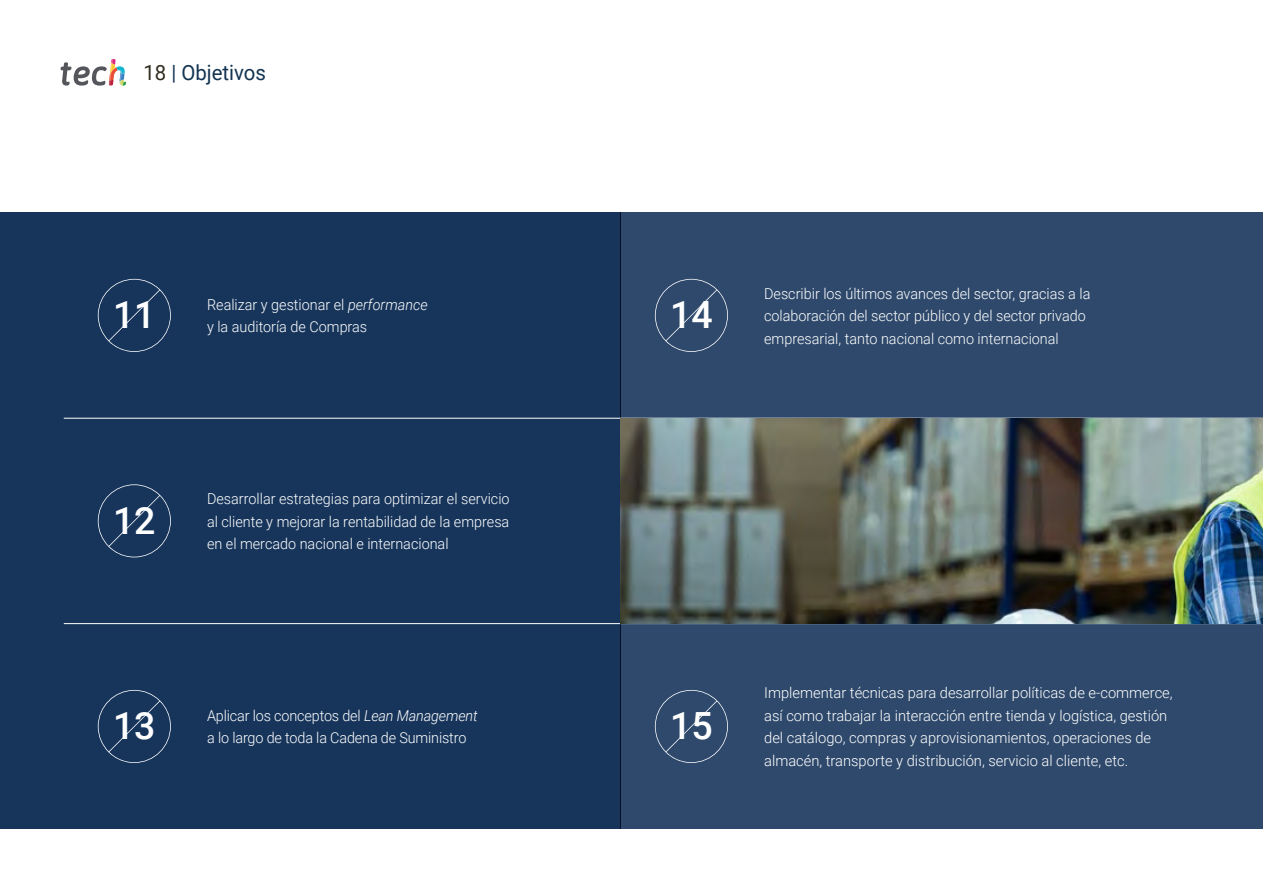
<style>
.page{position:relative;width:1263px;height:893px;background:#fff}
.page>*{position:absolute;margin:0;border:0;box-sizing:border-box;transform-origin:0 0}
.t1{font:500 37.5px "Roboto";color:#fff}
.t2{font:21px "Roboto";color:#123352}
.t3{font:300 15px/22.5px "Roboto";color:#fff;scale:.96 1}
.t4{font:300 15px/22.5px "Roboto";color:#fff}
.s1{color:#312e20}
.s2{font-style:italic}
</style>
<div class="page">
<div style="left:0;top:213px;width:621px;height:616px;background:#17355b"></div>
<div style="left:621px;top:213px;width:642px;height:616px;background:#2e496b"></div>
<svg style="left:98px;top:279px;width:73px;height:73px"></svg>
<svg style="left:98px;top:690px;width:73px;height:73px"></svg>
<svg style="left:98px;top:484px;width:73px;height:73px"></svg>
<svg style="left:655px;top:279px;width:73px;height:73px"></svg>
<svg style="left:655px;top:690px;width:73px;height:73px"></svg>
<hr style="left:64px;top:418px;width:1199px;height:1px;background:#fff">
<hr style="left:64px;top:623px;width:1199px;height:1px;background:#fff">
<img style="left:621px;top:418px;width:642px;height:205px">
<svg style="left:61px;top:59px;width:65px;height:27px"></svg>
<h2 class="t2" style="left:144px;top:57px;width:124px"><span class="s1">18</span> | Objetivos</h2>
<h1 class="t1" style="left:113px;top:288px;width:44px">11</h1>
<p class="t3" style="left:207px;top:293px;width:231px">Realizar y gestionar el <span class="s2">performance</span></p>
<p class="t3" style="left:207px;top:315px;width:168px">y la auditoría de Compras</p>
<h1 class="t1" style="left:113px;top:494px;width:44px">12</h1>
<p class="t3" style="left:207px;top:487px;width:317px;text-align:justify">Desarrollar estrategias para optimizar el servicio al cliente y mejorar la rentabilidad de la empresa en el mercado nacional e internacional</p>
<h1 class="t1" style="left:113px;top:699px;width:44px">13</h1>
<p class="t3" style="left:207px;top:704px;width:283px">Aplicar los conceptos del <span class="s2">Lean Management </span>a lo largo de toda la Cadena de Suministro</p>
<h1 class="t1" style="left:670px;top:288px;width:44px">14</h1>
<p class="t3" style="left:764px;top:281px;width:341px">Describir los últimos avances del sector, gracias a la colaboración del sector público y del sector privado empresarial, tanto nacional como internacional</p>
<h1 class="t1" style="left:670px;top:699px;width:44px">15</h1>
<p class="t4" style="left:764px;top:681px;width:410px">Implementar técnicas para desarrollar políticas de e-commerce, así como trabajar la interacción entre tienda y logística, gestión del catálogo, compras y aprovisionamientos, operaciones de almacén, transporte y distribución, servicio al cliente, etc.</p>
</div>
